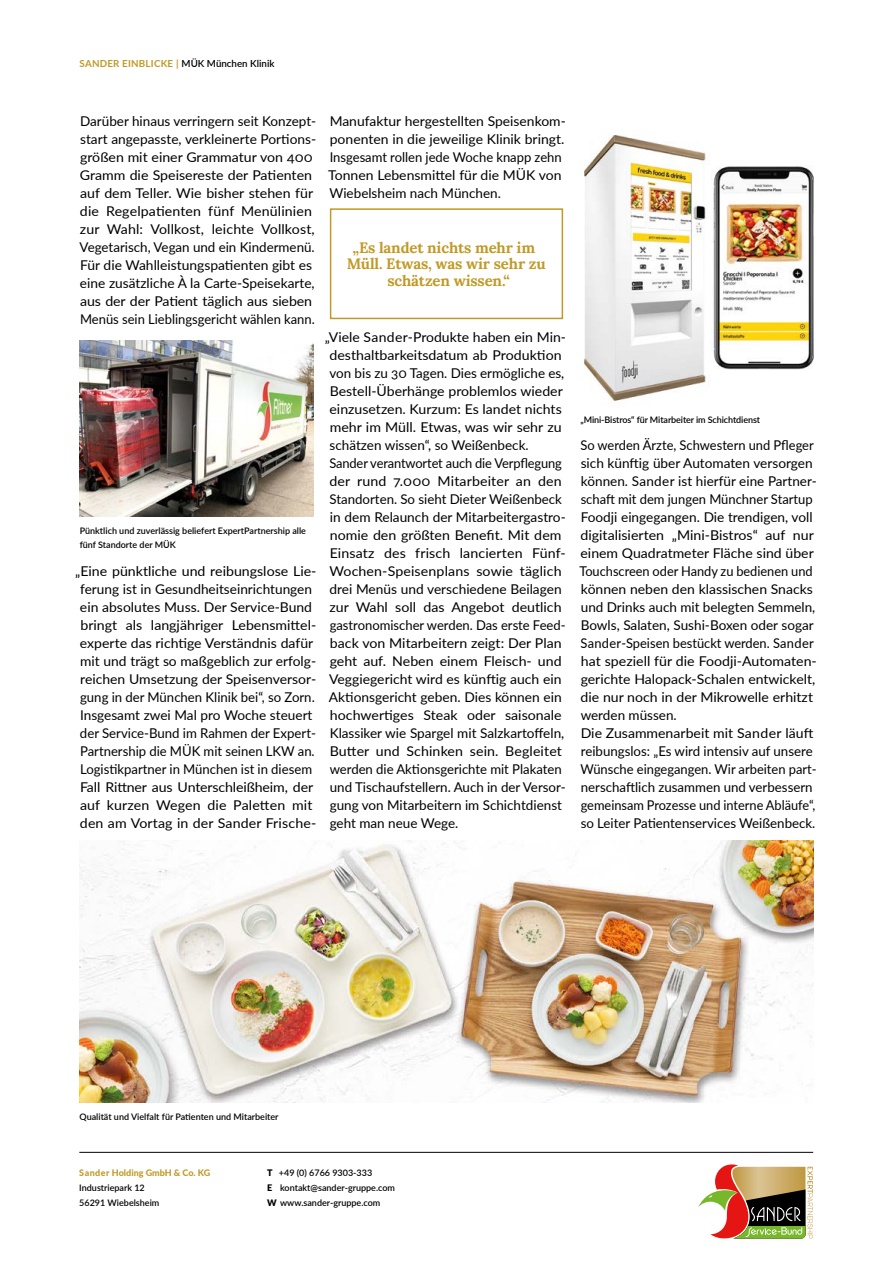
<style>
.page{position:relative;width:893px;height:1263px;background:#fff}
.page>*{position:absolute;margin:0;border:0;box-sizing:border-box;transform-origin:0 0}
.t1{font:700 15px/16.5px "Lora";letter-spacing:-.01em;color:#c19926;text-align:center}
.t2{font:13.5px/18px "Lato";color:#000;scale:1.04 1}
.t3{font:13.5px/18px "Lato";color:#000;scale:.96 1}
.t4{font:13.5px/18px "Lato";color:#000}
.t5{font:13.5px/18px "Lato";color:#000;text-align:center;scale:1.05 1}
.t6{font:700 9.75px "Lato";letter-spacing:.025em;color:#c19926}
.t7{font:600 9px/15px "Lato";color:#000}
.t8{font:800 9px "Lato";color:#c19926}
.s1{font-weight:600;color:#000}
.s2{font-weight:900}
</style>
<div class="page">
<hr style="left:79px;top:1152px;width:734px;height:1px;background:#000">
<div style="left:330px;top:208px;width:233px;height:111px;border:2px solid #c19926"></div>
<img style="left:79px;top:840px;width:734px;height:263px">
<img style="left:80px;top:340px;width:233px;height:177px">
<img style="left:583px;top:135px;width:231px;height:266px">
<svg style="left:698px;top:1164px;width:115px;height:75px"></svg>
<p class="t6" style="left:80px;top:56px;width:196px">SANDER EINBLICKE | <span class="s1">MÜK München Klinik</span></p>
<p class="t4" style="left:80px;top:112px;width:238px">Darüber hinaus verringern seit Konzept&shy;start angepasste, verkleinerte Portions&shy;größen mit einer Grammatur von 400<br>Gramm die Speisereste der Patienten auf dem Teller. Wie bisher stehen für die Regelpatienten fünf Menülinien zur Wahl: Vollkost, leichte Vollkost, Vegetarisch, Vegan und ein Kindermenü.<br>Für die Wahlleistungspatienten gibt es eine zusätzliche À la Carte-Speisekarte, aus der der Patient täglich aus sieben Menüs sein Lieblingsgericht wählen kann.</p>
<p class="t7" style="left:80px;top:524px;width:228px;line-height:13.5px">Pünktlich und zuverlässig beliefert ExpertPartnership alle fünf Standorte der MÜK</p>
<p class="t5" style="left:75px;top:562px;width:231px">„Eine pünktliche und reibungslose Lie&shy;ferung ist in Gesundheitseinrichtungen ein absolutes Muss. Der Service-Bund bringt als langjähriger Lebensmittel&shy;experte das richtige Verständnis dafür mit und trägt so maßgeblich zur erfolg&shy;reichen Umsetzung der Speisenversor&shy;gung in der München Klinik bei“, so Zorn.<br>Insgesamt zwei Mal pro Woche steuert der Service-Bund im Rahmen der Expert-Partnership die MÜK mit seinen LKW an.<br>Logistikpartner in München ist in diesem Fall Rittner aus Unterschleißheim, der auf kurzen Wegen die Paletten mit den am Vortag in der Sander Frische-</p>
<p class="t4" style="left:328px;top:112px;width:239px">Manufaktur hergestellten Speisenkom&shy;ponenten in die jeweilige Klinik bringt.<br>Insgesamt rollen jede Woche knapp zehn Tonnen Lebensmittel für die MÜK von Wiebelsheim nach München.</p>
<p class="t1" style="left:347px;top:239px;width:200px">„Es landet nichts mehr im<br>Müll. Etwas, was wir sehr zu schätzen wissen.“</p>
<p class="t2" style="left:329px;top:328px;width:229px;text-indent:-4px">„Viele Sander-Produkte haben ein Min&shy;desthaltbarkeitsdatum ab Produktion von bis zu 30 Tagen. Dies ermögliche es, Bestell-Überhänge problemlos wieder einzusetzen. Kurzum: Es landet nichts mehr im Müll. Etwas, was wir sehr zu schätzen wissen“, so Weißenbeck.<br>Sander verantwortet auch die Verpflegung der rund 7.000 Mitarbeiter an den Standorten. So sieht Dieter Weißenbeck in dem Relaunch der Mitarbeitergastro&shy;nomie den größten Benefit. Mit dem Einsatz des frisch lancierten Fünf-Wochen-Speisenplans sowie täglich drei Menüs und verschiedene Beilagen zur Wahl soll das Angebot deutlich gastronomischer werden. Das erste Feed&shy;back von Mitarbeitern zeigt: Der Plan geht auf. Neben einem Fleisch- und Veggiegericht wird es künftig auch ein Aktionsgericht geben. Dies können ein hochwertiges Steak oder saisonale Klassiker wie Spargel mit Salzkartoffeln, Butter und Schinken sein. Begleitet werden die Aktionsgerichte mit Plakaten und Tischaufstellern. Auch in der Versor&shy;gung von Mitarbeitern im Schichtdienst geht man neue Wege.</p>
<p class="t7" style="left:580px;top:411px;width:181px">„Mini-Bistros“ für Mitarbeiter im Schichtdienst</p>
<p class="t3" style="left:579px;top:436px;width:249px">So werden Ärzte, Schwestern und Pfleger sich künftig über Automaten versorgen können. Sander ist hierfür eine Partner&shy;schaft mit dem jungen Münchner Startup Foodji eingegangen. Die trendigen, voll digitalisierten „Mini-Bistros“ auf nur einem Quadratmeter Fläche sind über Touchscreen oder Handy zu bedienen und können neben den klassischen Snacks und Drinks auch mit belegten Semmeln, Bowls, Salaten, Sushi-Boxen oder sogar Sander-Speisen bestückt werden. Sander hat speziell für die Foodji-Automaten&shy;gerichte Halopack-Schalen entwickelt, die nur noch in der Mikrowelle erhitzt werden müssen.<br>Die Zusammenarbeit mit Sander läuft reibungslos: „Es wird intensiv auf unsere Wünsche eingegangen. Wir arbeiten part&shy;nerschaftlich zusammen und verbessern gemeinsam Prozesse und interne Abläufe“, so Leiter Patientenservices Weißenbeck.</p>
<p class="t7" style="left:80px;top:1108px;width:201px">Qualität und Vielfalt für Patienten und Mitarbeiter</p>
<p class="t8" style="left:79px;top:1166px;width:133px">Sander Holding GmbH &amp; Co. KG</p>
<p class="t7" style="left:79px;top:1180px;width:82px">Industriepark 12<br>56291 Wiebelsheim</p>
<p class="t7" style="left:267px;top:1165px;width:129px"><span class="s2">T</span> +49 (0) 6766 9303-333<br><span class="s2">E</span> kontakt@sander-gruppe.com<br><span class="s2">W</span> www.sander-gruppe.com</p>
</div>
